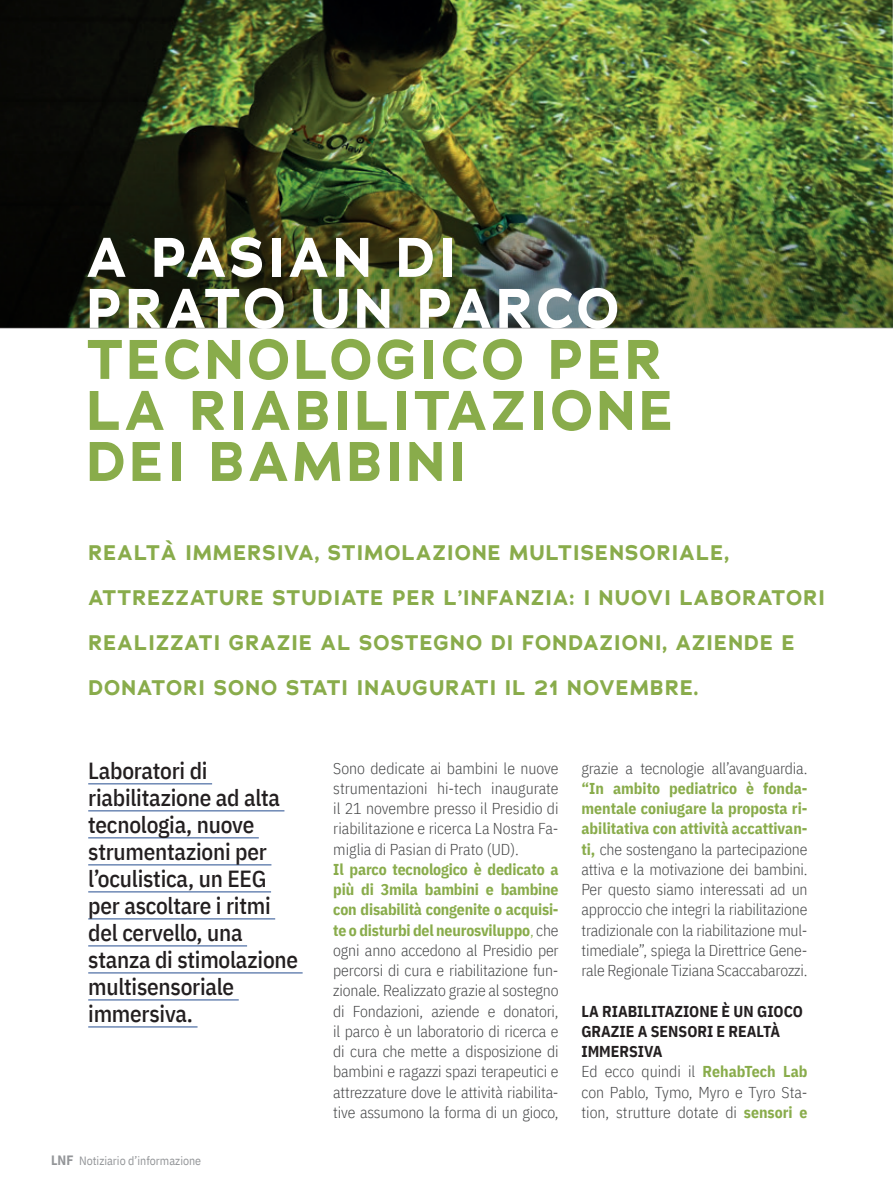
<style>
.page{position:relative;width:893px;height:1191px;background:#fff}
.page>*{position:absolute;margin:0;border:0;box-sizing:border-box;transform-origin:0 0}
.t1{font:700 55.5px/51px "Adrianna";letter-spacing:.065em;color:#89ac4b}
.TESTO{font:500 23.25px/27px "IBM Plex Sans Cond";letter-spacing:-.01em;color:#231f20}
.t2{font:700 21px/45px "Adrianna";letter-spacing:.055em;color:#89ac4b}
.t3{font:300 15.75px/20.2px "IBM Plex Sans Cond";letter-spacing:-.01em;color:#464748;text-align:justify}
.t4{font:700 15.75px/20.2px "IBM Plex Sans Cond";color:#231f20}
.t5{font:12px "IBM Plex Sans Cond";color:#939598}
.s1{color:#fff}
.s2{font-weight:700;color:#89ac4b}
.s3{color:#89ac4b}
.s4{font-weight:700;font-size:13.5px}
</style>
<div class="page">
<hr style="left:892px;top:0;width:1px;height:1191px;background:#f2f6ec">
<hr style="left:88px;top:783px;width:124px;height:1px;background:#305695">
<hr style="left:88px;top:810px;width:196px;height:1px;background:#305695">
<hr style="left:88px;top:837px;width:171px;height:1px;background:#305695">
<hr style="left:88px;top:864px;width:183px;height:1px;background:#305695">
<hr style="left:88px;top:891px;width:183px;height:1px;background:#305695">
<hr style="left:88px;top:918px;width:187px;height:1px;background:#305695">
<hr style="left:88px;top:945px;width:159px;height:1px;background:#305695">
<hr style="left:88px;top:972px;width:215px;height:1px;background:#305695">
<hr style="left:88px;top:999px;width:151px;height:1px;background:#305695">
<hr style="left:88px;top:1026px;width:110px;height:1px;background:#305695">
<img style="left:0;top:0;width:893px;height:328px">
<p class="t1" style="left:87px;top:232px;width:588px"><span class="s1">A PASIAN DI<br>PRATO UN PARCO<br></span>TECNOLOGICO PER<br>LA RIABILITAZIONE<br>DEI BAMBINI</p>
<p class="t2" style="left:88px;top:529px;width:738px">REALTÀ IMMERSIVA, STIMOLAZIONE MULTISENSORIALE, ATTREZZATURE STUDIATE PER L’INFANZIA: I NUOVI LABORATORI REALIZZATI GRAZIE AL SOSTEGNO DI FONDAZIONI, AZIENDE E DONATORI SONO STATI INAUGURATI IL 21 NOVEMBRE.</p>
<p class="TESTO" style="left:88px;top:755px;width:211px">Laboratori di riabilitazione ad alta tecnologia, nuove strumentazioni per l’oculistica, un EEG per ascoltare i ritmi del cervello, una stanza di stimolazione multisensoriale immersiva.</p>
<p class="t3" style="left:333px;top:756px;width:227px">Sono dedicate ai bambini le nuove strumentazioni hi-tech inaugurate il 21 novembre presso il Presidio di riabilitazione e ricerca La Nostra Fa&shy;miglia di Pasian di Prato (UD).</p>
<p class="t3" style="left:333px;top:857px;width:227px"><span class="s2">Il parco tecnologico è dedicato a più di 3mila bambini e bambine con disabilità congenite o acquisi&shy;te o disturbi del neurosviluppo</span><span class="s3">,</span> che ogni anno accedono al Presidio per percorsi di cura e riabilitazione fun&shy;zionale. Realizzato grazie al sostegno di Fondazioni, aziende e donatori, il parco è un laboratorio di ricerca e di cura che mette a disposizione di bambini e ragazzi spazi terapeutici e attrezzature dove le attività riabilita&shy;tive assumono la forma di un gioco,</p>
<p class="t5" style="left:51px;top:1151px;width:152px"><span class="s4">LNF</span> Notiziario d’informazione</p>
<p class="t3" style="left:581px;top:756px;width:228px">grazie a tecnologie all’avanguardia. <span class="s2">“In ambito pediatrico è fonda&shy;mentale coniugare la proposta ri&shy;abilitativa con attività accattivan&shy;ti,</span> che sostengano la partecipazione attiva e la motivazione dei bambini.<br>Per questo siamo interessati ad un approccio che integri la riabilitazione tradizionale con la riabilitazione mul&shy;timediale”, spiega la Direttrice Gene&shy;rale Regionale Tiziana Scaccabarozzi.</p>
<p class="t4" style="left:581px;top:999px;width:223px">LA RIABILITAZIONE È UN GIOCO<br>GRAZIE A SENSORI E REALTÀ<br>IMMERSIVA</p>
<p class="t3" style="left:581px;top:1060px;width:228px">Ed ecco quindi il <span class="s2">RehabTech Lab </span>con Pablo, Tymo, Myro e Tyro Sta&shy;tion, strutture dotate di <span class="s2">sensori e</span></p>
</div>
